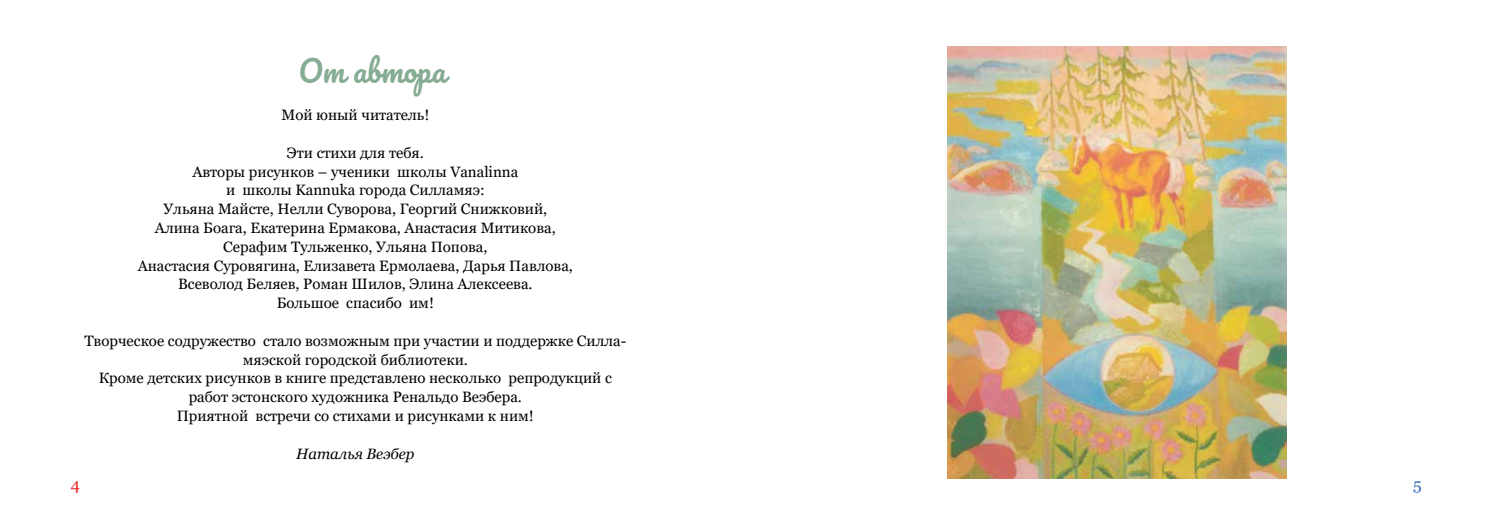
<style>
.page{position:relative;width:1489px;height:525px;background:#fff}
.page>*{position:absolute;margin:0;border:0;box-sizing:border-box;transform-origin:0 0}
.t1{font:30px "Pacifico";color:#86ac93}
.t2{font:16.25px "Georgia";color:#eb2225}
.t3{font:16.25px "Georgia";color:#306db6}
.t4{font:15px/18.8px "Georgia";color:#000;text-align:center}
.t5{font:italic 15px "Georgia";color:#000}
</style>
<div class="page">
<img style="left:947px;top:46px;width:339px;height:432px">
<h1 class="t1" style="left:298px;top:55px;width:149px">От автора</h1>
<p class="t4" style="left:281px;top:106px;width:149px">Мой юный читатель!</p>
<p class="t4" style="left:138px;top:143px;width:436px">Эти стихи для тебя.<br>Авторы рисунков – ученики школы Vanalinna<br>и школы Kannuka города Силламяэ:<br>Ульяна Майсте, Нелли Суворова, Георгий Снижковий,<br>Алина Боага, Екатерина Ермакова, Анастасия Митикова, Серафим Тульженко, Ульяна Попова,<br>Анастасия Суровягина, Елизавета Ермолаева, Дарья Павлова, Всеволод Беляев, Роман Шилов, Элина Алексеева.<br>Большое спасибо им!</p>
<p class="t4" style="left:84px;top:331px;width:543px">Творческое содружество стало возможным при участии и поддержке Силла&shy;мяэской городской библиотеки.<br>Кроме детских рисунков в книге представлено несколько репродукций с работ эстонского художника Ренальдо Веэбера.<br>Приятной встречи со стихами и рисунками к ним!</p>
<p class="t5" style="left:296px;top:444px;width:120px">Наталья Веэбер</p>
<p class="t2" style="left:71px;top:474px;width:11px">4</p>
<p class="t3" style="left:1412px;top:474px;width:10px">5</p>
</div>
